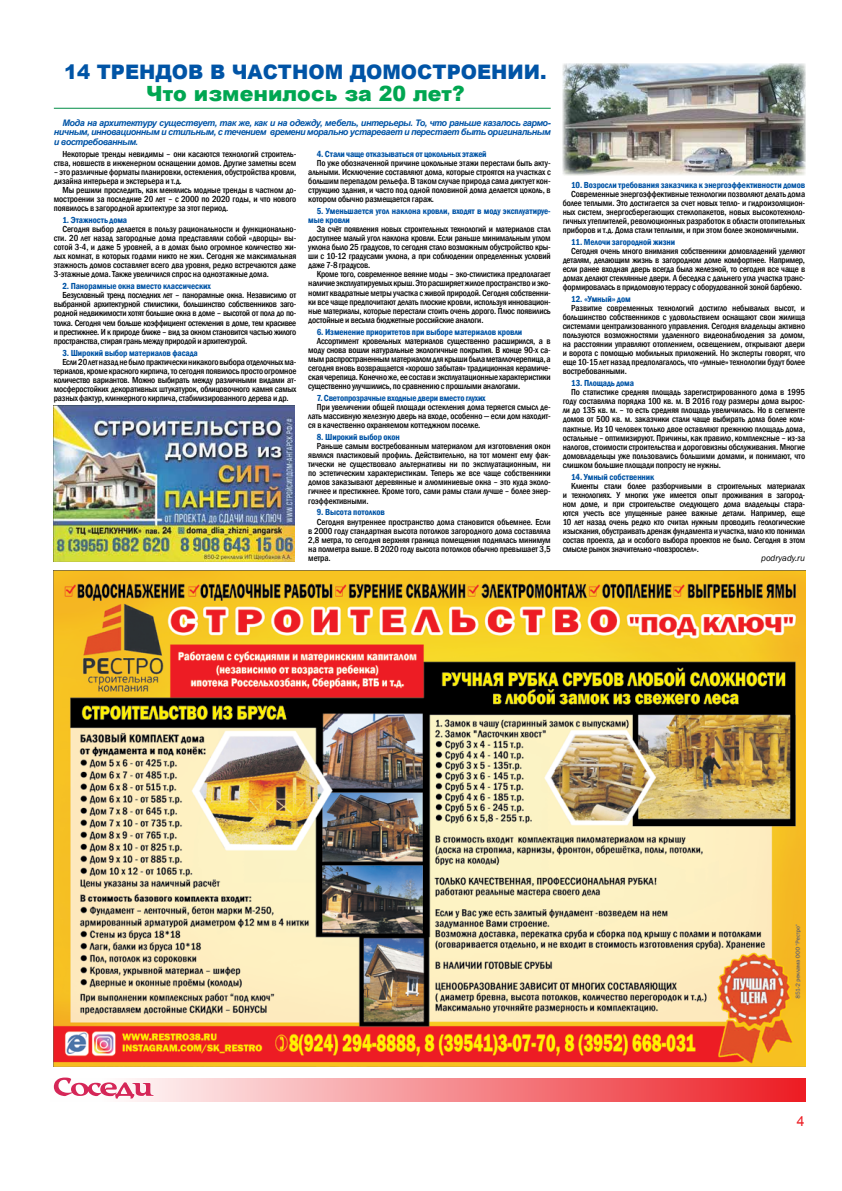
<style>
.page{position:relative;width:842px;height:1191px;background:#fff}
.page>*{position:absolute;margin:0;border:0;box-sizing:border-box;transform-origin:0 0}
.t1{font:900 21px "Arial";color:#00a651}
.t2{font:900 20px "Arial";color:#0054a6}
.t3{font:14px "Arial";color:#ed1d24}
.t4{font:500 condensed 9px/9.1px "Franklin Gothic";letter-spacing:-.01em;color:#000;text-align:justify}
.t5{font:600 condensed 9px/9.1px "Franklin Gothic";letter-spacing:-.01em;color:#0054a6}
.t6{font:italic 700 9px/9.6px "Arial";letter-spacing:-.05em;color:#0054a6;text-align:justify}
.t7{font:italic 9px "Franklin Gothic";letter-spacing:-.01em;color:#000}
</style>
<div class="page">
<svg style="left:129px;top:1078px;width:676px;height:23px;background:#f48488"></svg>
<svg style="left:53px;top:1077px;width:101px;height:22px"></svg>
<img style="left:54px;top:570px;width:751px;height:496px">
<hr style="left:54px;top:108px;width:497px;height:1px;background:#008d45">
<img style="left:563px;top:64px;width:242px;height:111px">
<img style="left:54px;top:405px;width:241px;height:156px">
<h2 class="t2" style="left:64px;top:57px;width:484px">14 трендов в частном домостроении.</h2>
<h1 class="t1" style="left:146px;top:78px;width:320px">Что изменилось за 20 лет?</h1>
<p class="t6" style="left:54px;top:118px;width:498px;text-indent:9px">Мода на архитектуру существует, так же, как и на одежду, мебель, интерьеры. То, что раньше казалось гармо&shy;ничным, инновационным и стильным, с течением времени морально устаревает и перестает быть оригинальным и востребованным.</p>
<p class="t4" style="left:54px;top:149px;width:244px;text-align:right">Некоторые тренды невидимы – они касаются технологий строитель&shy;ства, новшеств в инженерном оснащении домов. Другие заметны всем</p>
<p class="t4" style="left:54px;top:167px;width:244px">– это различные форматы планировки, остекления, обустройства кровли, дизайна интерьера и экстерьера и т.д.</p>
<p class="t4" style="left:54px;top:185px;width:244px;text-indent:9px">Мы решили проследить, как менялись модные тренды в частном до&shy;мостроении за последние 20 лет – с 2000 по 2020 годы, и что нового появилось в загородной архитектуре за этот период.</p>
<p class="t5" style="left:62px;top:215px;width:66px">1. Этажность дома</p>
<p class="t4" style="left:54px;top:224px;width:244px;text-indent:9px">Сегодня выбор делается в пользу рациональности и функционально&shy;сти. 20 лет назад загородные дома представляли собой «дворцы» вы&shy;сотой 3-4, и даже 5 уровней, а в домах было огромное количество жи&shy;лых комнат, в которых годами никто не жил. Сегодня же максимальная этажность домов составляет всего два уровня, редко встречаются даже 3-этажные дома. Также увеличился спрос на одноэтажные дома.</p>
<p class="t5" style="left:62px;top:281px;width:150px">2. Панорамные окна вместо классических</p>
<p class="t4" style="left:54px;top:291px;width:244px;text-indent:9px">Безусловный тренд последних лет – панорамные окна. Независимо от выбранной архитектурной стилистики, большинство собственников заго&shy;родной недвижимости хотят большие окна в доме – высотой от пола до по&shy;толка. Сегодня чем больше коэффициент остекления в доме, тем красивее и престижнее. И к природе ближе – вид за окном становится частью жилого пространства, стирая грань между природой и архитектурой.</p>
<p class="t5" style="left:62px;top:348px;width:137px">3. Широкий выбор материалов фасада</p>
<p class="t4" style="left:54px;top:357px;width:244px;text-indent:9px">Если 20 лет назад не было практически никакого выбора отделочных ма&shy;териалов, кроме красного кирпича, то сегодня появилось просто огромное количество вариантов. Можно выбирать между различными видами ат&shy;мосферостойких декоративных штукатурок, облицовочного камня самых разных фактур, клинкерного кирпича, стабилизированного дерева и др.</p>
<p class="t5" style="left:317px;top:149px;width:171px">4. Стали чаще отказываться от цокольных этажей</p>
<p class="t4" style="left:308px;top:158px;width:244px;text-indent:9px">По уже обозначенной причине цокольные этажи перестали быть акту&shy;альными. Исключение составляют дома, которые строятся на участках с большим перепадом рельефа. В таком случае природа сама диктует кон&shy;струкцию здания, и часто под одной половиной дома делается цоколь, в котором обычно размещается гараж.</p>
<p class="t5" style="left:308px;top:206px;width:244px;text-indent:9px">5. Уменьшается угол наклона кровли, входят в моду эксплуатируе&shy;мые кровли</p>
<p class="t4" style="left:308px;top:224px;width:244px;text-indent:9px">За счёт появления новых строительных технологий и материалов стал доступнее малый угол наклона кровли. Если раньше минимальным углом уклона было 25 градусов, то сегодня стало возможным обустройство кры&shy;ши с 10-12 градусами уклона, а при соблюдении определенных условий даже 7-8 градусов.</p>
<p class="t4" style="left:308px;top:270px;width:244px;text-indent:9px">Кроме того, современное веяние моды – эко-стилистика предполагает наличие эксплуатируемых крыш. Это расширяет жилое пространство и эко&shy;номит квадратные метры участка с живой природой. Сегодня собственни&shy;ки все чаще предпочитают делать плоские кровли, используя инновацион&shy;ные материалы, которые перестали стоить очень дорого. Плюс появились достойные и весьма бюджетные российские аналоги.</p>
<p class="t5" style="left:317px;top:327px;width:207px">6. Изменение приоритетов при выборе материалов кровли</p>
<p class="t4" style="left:308px;top:336px;width:244px;text-indent:9px">Ассортимент кровельных материалов существенно расширился, а в моду снова вошли натуральные экологичные покрытия. В конце 90-х са&shy;мым распространенным материалом для крыши была металлочерепица, а сегодня вновь возвращается «хорошо забытая» традиционная керамиче&shy;ская черепица. Конечно же, ее состав и эксплуатационные характеристики существенно улучшились, по сравнению с прошлыми аналогами.</p>
<p class="t5" style="left:317px;top:393px;width:170px">7. Светопрозрачные входные двери вместо глухих</p>
<p class="t4" style="left:308px;top:402px;width:244px;text-indent:9px">При увеличении общей площади остекления дома теряется смысл де&shy;лать массивную железную дверь на входе, особенно — если дом находит&shy;ся в качественно охраняемом коттеджном поселке.</p>
<p class="t5" style="left:317px;top:432px;width:85px">8. Широкий выбор окон</p>
<p class="t4" style="left:308px;top:441px;width:244px;text-indent:9px">Раньше самым востребованным материалом для изготовления окон являлся пластиковый профиль. Действительно, на тот момент ему фак&shy;тически не существовало альтернативы ни по эксплуатационным, ни по эстетическим характеристикам. Теперь же все чаще собственники домов заказывают деревянные и алюминиевые окна – это куда эколо&shy;гичнее и престижнее. Кроме того, сами рамы стали лучше – более энер&shy;гоэффективными.</p>
<p class="t5" style="left:317px;top:508px;width:70px">9. Высота потолков</p>
<p class="t4" style="left:308px;top:517px;width:244px;text-indent:9px">Сегодня внутреннее пространство дома становится объемнее. Если в 2000 году стандартная высота потолков загородного дома составляла 2,8 метра, то сегодня верхняя граница помещения поднялась минимум на полметра выше. В 2020 году высота потолков обычно превышает 3,5 метра.</p>
<p class="t5" style="left:571px;top:180px;width:235px">10. Возросли требования заказчика к энергоэффективности домов</p>
<p class="t4" style="left:563px;top:189px;width:244px;text-indent:9px">Современные энергоэффективные технологии позволяют делать дома более теплыми. Это достигается за счет новых тепло- и гидроизоляцион&shy;ных систем, энергосберегающих стеклопакетов, новых высокотехноло&shy;гичных утеплителей, революционных разработок в области отопительных приборов и т.д. Дома стали теплыми, и при этом более экономичными.</p>
<p class="t5" style="left:571px;top:237px;width:105px">11. Мелочи загородной жизни</p>
<p class="t4" style="left:563px;top:246px;width:244px;text-indent:9px">Сегодня очень много внимания собственники домовладений уделяют деталям, делающим жизнь в загородном доме комфортнее. Например, если ранее входная дверь всегда была железной, то сегодня все чаще в домах делают стеклянные двери. А беседка с дальнего угла участка транс&shy;формировалась в придомовую террасу с оборудованной зоной барбекю.</p>
<p class="t5" style="left:571px;top:294px;width:61px">12. «Умный» дом</p>
<p class="t4" style="left:563px;top:303px;width:244px;text-indent:9px">Развитие современных технологий достигло небывалых высот, и большинство собственников с удовольствием оснащают свои жилища системами централизованного управления. Сегодня владельцы активно пользуются возможностями удаленного видеонаблюдения за домом, на расстоянии управляют отоплением, освещением, открывают двери и ворота с помощью мобильных приложений. Но эксперты говорят, что еще 10-15 лет назад предполагалось, что «умные» технологии будут более востребованными.</p>
<p class="t5" style="left:571px;top:378px;width:64px">13. Площадь дома</p>
<p class="t4" style="left:563px;top:388px;width:244px;text-indent:9px">По статистике средняя площадь зарегистрированного дома в 1995 году составляла порядка 100 кв. м. В 2016 году размеры дома вырос&shy;ли до 135 кв. м. – то есть средняя площадь увеличилась. Но в сегменте домов от 500 кв. м. заказчики стали чаще выбирать дома более ком&shy;пактные. Из 10 человек только двое оставляют прежнюю площадь дома, остальные – оптимизируют. Причины, как правило, комплексные – из-за налогов, стоимости строительства и дороговизны обслуживания. Многие домовладельцы уже пользовались большими домами, и понимают, что слишком большие площади попросту не нужны.</p>
<p class="t5" style="left:571px;top:472px;width:85px">14. Умный собственник</p>
<p class="t4" style="left:563px;top:481px;width:244px;text-indent:9px">Клиенты стали более разборчивыми в строительных материалах и технологиях. У многих уже имеется опыт проживания в загород&shy;ном доме, и при строительстве следующего дома владельцы стара&shy;ются учесть все упущенные ранее важные детали. Например, еще 10 лет назад очень редко кто считал нужным проводить геологические изыскания, обустраивать дренаж фундамента и участка, мало кто понимал состав проекта, да и особого выбора проектов не было. Сегодня в этом смысле рынок значительно «повзрослел».</p>
<p class="t7" style="left:761px;top:552px;width:45px">podryady.ru</p>
<h3 class="t3" style="left:797px;top:1112px;width:9px">4</h3>
</div>
